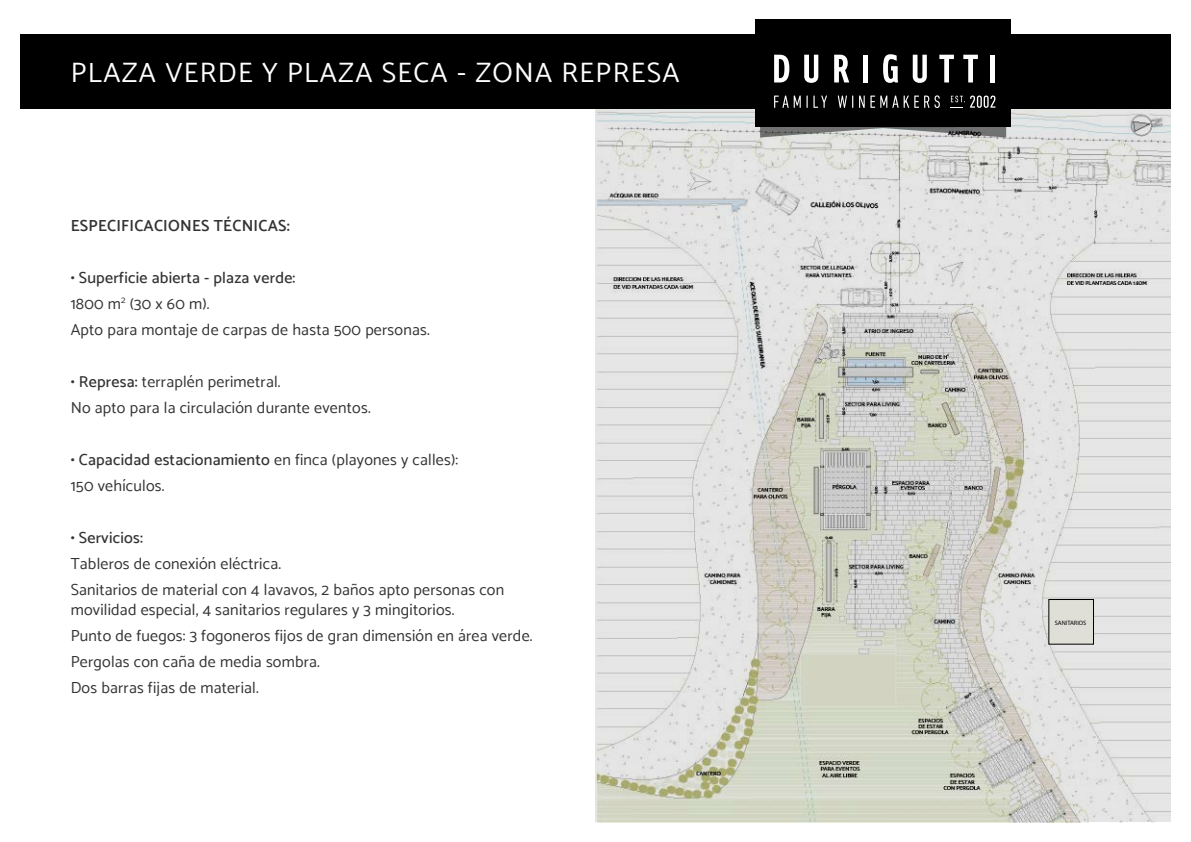
<style>
.page{position:relative;width:1191px;height:842px;background:#fff}
.page>*{position:absolute;margin:0;border:0;box-sizing:border-box;transform-origin:0 0}
.t1{font:28px "Catamaran";letter-spacing:.05em;color:#fff}
.t2{font:16px/26px "Catamaran";letter-spacing:.015em;color:#333}
.t3{font:600 16px "Catamaran";letter-spacing:.015em;color:#333}
.t4{font:500 16px "Catamaran";letter-spacing:.015em;color:#333}
.t5{font:6.4px "Myriad Pro";color:#000}
.s1{font-weight:500}
</style>
<div class="page">
<div style="left:20px;top:34px;width:1151px;height:75px;background:#000"></div>
<div style="left:755px;top:20px;width:255px;height:107px;background:#000"></div>
<svg style="left:939px;top:55px;width:15px;height:27px"></svg>
<div style="left:990px;top:55px;width:5px;height:27px;background:#fff"></div>
<svg style="left:912px;top:55px;width:15px;height:28px"></svg>
<svg style="left:963px;top:55px;width:15px;height:27px"></svg>
<svg style="left:834px;top:55px;width:15px;height:27px"></svg>
<svg style="left:883px;top:54px;width:15px;height:29px"></svg>
<svg style="left:804px;top:55px;width:14px;height:28px"></svg>
<div style="left:863px;top:55px;width:5px;height:27px;background:#fff"></div>
<svg style="left:774px;top:55px;width:15px;height:27px"></svg>
<svg style="left:774px;top:96px;width:26px;height:12px"></svg>
<svg style="left:806px;top:96px;width:1px;height:12px"></svg>
<svg style="left:813px;top:96px;width:14px;height:12px"></svg>
<svg style="left:837px;top:96px;width:16px;height:12px"></svg>
<svg style="left:859px;top:96px;width:5px;height:12px"></svg>
<svg style="left:870px;top:95px;width:69px;height:13px"></svg>
<svg style="left:951px;top:96px;width:44px;height:12px"></svg>
<img style="left:595px;top:109px;width:576px;height:713px">
<div style="left:1048px;top:599px;width:46px;height:45px;background:#dfded7;border:1px solid #000"></div>
<h1 class="t1" style="left:71px;top:56px;width:610px">PLAZA VERDE Y PLAZA SECA - ZONA REPRESA</h1>
<p class="t3" style="left:71px;top:216px;width:221px">ESPECIFICACIONES TÉCNICAS:</p>
<p class="t2" style="left:71px;top:264px;width:361px"><span class="s1">• Superficie abierta - plaza verde:<br></span>1800 m<sup>2</sup> (30 x 60 m).<br>Apto para montaje de carpas de hasta 500 personas.</p>
<p class="t2" style="left:71px;top:368px;width:301px"><span class="s1">• Represa:</span> terraplén perimetral.<br>No apto para la circulación durante eventos.</p>
<p class="t2" style="left:71px;top:446px;width:389px"><span class="s1">• Capacidad estacionamiento</span> en finca (playones y calles):<br>150 vehículos.</p>
<p class="t4" style="left:71px;top:528px;width:74px">• Servicios:</p>
<p class="t2" style="left:71px;top:550px;width:435px">Tableros de conexión eléctrica.<br>Sanitarios de material con 4 lavavos, 2 baños apto personas con</p>
<p class="t2" style="left:71px;top:596px;width:463px">movilidad especial, 4 sanitarios regulares y 3 mingitorios.<br>Punto de fuegos: 3 fogoneros fijos de gran dimensión en área verde.<br>Pergolas con caña de media sombra.<br>Dos barras fijas de material.</p>
<p class="t5" style="left:1054px;top:619px;width:33px">SANITARIOS</p>
</div>
